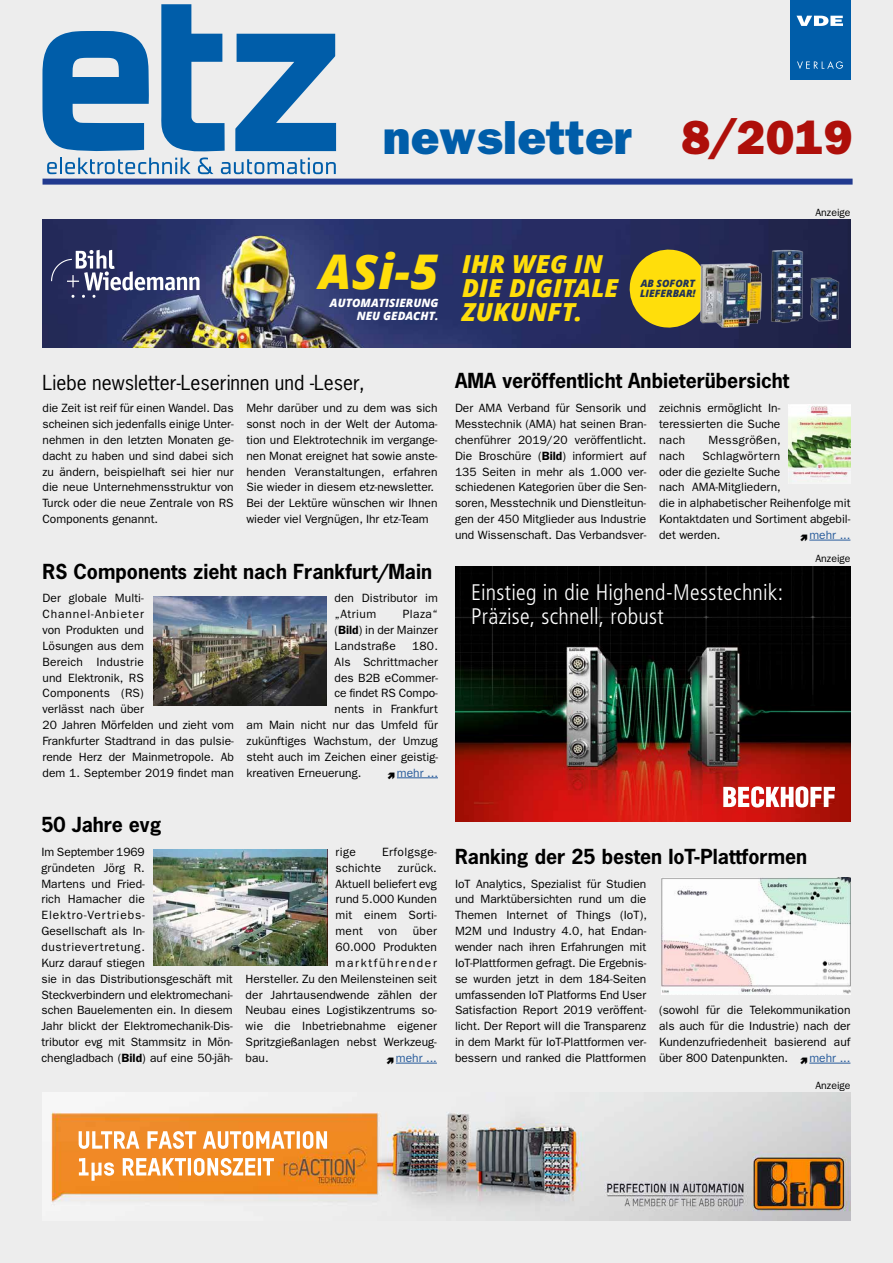
<style>
.page{position:relative;width:893px;height:1263px;background:#ededed}
.page>*{position:absolute;margin:0;border:0;box-sizing:border-box;transform-origin:0 0}
.t1{font:48px "ITC Franklin Gothic Std Hvy";letter-spacing:.005em;color:#005da9}
.t2{font:italic 800 47.85px "Open Sans";color:#ffde0b}
.t3{font:italic 800 24.75px/24px "Open Sans";letter-spacing:.01em;color:#ffde0b}
.t4{font:300 condensed 22.5px/24px "Frutiger LT Pro";letter-spacing:.01em;color:#fff}
.t5{font:700 19.5px "News Gothic Std";color:#000}
.t6{font:19.5px "News Gothic Std";color:#000}
.t7{font:12px/15.9px "ITC Franklin Gothic Std";color:#000;text-align:justify}
.t8{font:12px "ITC Franklin Gothic Std";color:#275b9b}
.t9{font:12px "ITC Franklin Gothic Std";letter-spacing:.135em;color:#000}
.t10{font:12px "ITC Franklin Gothic Std";letter-spacing:.03em;color:#000}
.t11{font:12px "ITC Franklin Gothic Std";letter-spacing:.035em;color:#000}
.t12{font:12px "ITC Franklin Gothic Std";letter-spacing:.02em;color:#000}
.t13{font:italic 800 11.55px/13.4px "Open Sans";color:#fff;text-align:right}
.t14{font:10.5px "ITC Franklin Gothic Std";color:#000}
.t15{font:italic 800 10.2px/10.2px "Open Sans";color:#213359}
.t16{font:9px "Helvetica";color:#000}
.s1{color:#ae0f0a}
.s2{font-weight:600}
</style>
<div class="page">
<div style="left:790px;top:0;width:60px;height:79px;background:#005da9"></div>
<svg style="left:796px;top:16px;width:47px;height:10px"></svg>
<svg style="left:797px;top:61px;width:46px;height:8px"></svg>
<div style="left:43px;top:179px;width:810px;height:6px;background:#213a8f"></div>
<svg style="left:42px;top:4px;width:294px;height:170px"></svg>
<img style="left:50px;top:1093px;width:800px;height:127px">
<img style="left:455px;top:567px;width:395px;height:255px">
<svg style="left:723px;top:786px;width:112px;height:21px;background:#e5a3a0"></svg>
<img style="left:43px;top:220px;width:807px;height:127px">
<svg style="left:624px;top:244px;width:65px;height:89px;background:#b7a325"></svg>
<svg style="left:51px;top:250px;width:149px;height:48px;background:#515781"></svg>
<img style="left:689px;top:234px;width:160px;height:107px">
<hr style="left:809px;top:1063px;width:41px;height:1px;background:#275b9b">
<img style="left:661px;top:878px;width:189px;height:116px">
<hr style="left:397px;top:777px;width:41px;height:1px;background:#275b9b">
<img style="left:153px;top:596px;width:173px;height:109px">
<hr style="left:809px;top:540px;width:41px;height:1px;background:#275b9b">
<img style="left:789px;top:404px;width:61px;height:78px">
<hr style="left:396px;top:1063px;width:41px;height:1px;background:#275b9b">
<img style="left:153px;top:849px;width:174px;height:116px">
<h1 class="t1" style="left:383px;top:109px;width:471px">newsletter <span class="s1">8/2019</span></h1>
<h2 class="t2" style="left:319px;top:235px;width:121px">ASi-5</h2>
<p class="t13" style="left:330px;top:296px;width:110px">AUTOMATISIERUNG<br>NEU GEDACHT.</p>
<h3 class="t3" style="left:462px;top:251px;width:158px">IHR WEG IN<br>DIE DIGITALE<br>ZUKUNFT.</h3>
<p class="t15" style="left:640px;top:278px;width:57px">AB SOFORT<br>LIEFERBAR!</p>
<p class="t14" style="left:815px;top:206px;width:37px">Anzeige</p>
<h3 class="t6" style="left:43px;top:370px;width:324px">Liebe newsletter-Leserinnen und -Leser,</h3>
<p class="t7" style="left:43px;top:400px;width:193px">die Zeit ist reif für einen Wandel. Das scheinen sich jedenfalls einige Unter&shy;nehmen in den letzten Monaten ge&shy;dacht zu haben und sind dabei sich zu ändern, beispielhaft sei hier nur die neue Unternehmensstruktur von Turck oder die neue Zentrale von RS Components genannt.</p>
<p class="t7" style="left:246px;top:400px;width:193px;text-align:left">Mehr darüber und zu dem was sich sonst noch in der Welt der Automa&shy;tion und Elektrotechnik im vergange&shy;nen Monat ereignet hat sowie anste&shy;henden Veranstaltungen, erfahren Sie wieder in diesem etz-newsletter.<br>Bei der Lektüre wünschen wir Ihnen wieder viel Vergnügen, Ihr etz-Team</p>
<p class="t16" style="left:58px;top:375px;width:166px">BW_Transformer_ASi_5_190x30.indd 1</p>
<h3 class="t5" style="left:43px;top:559px;width:391px">RS Components zieht nach Frankfurt/Main</h3>
<p class="t7" style="left:43px;top:590px;width:193px;text-align:left">Der globale Multi-<br>Channel-Anbieter<br>von Produkten und<br>Lösungen aus dem<br>Bereich Industrie<br>und Elektronik, RS<br>Components (RS)<br>verlässt nach über<br>20 Jahren Mörfelden und zieht vom<br>Frankfurter Stadtrand in das pulsie&shy;rende Herz der Mainmetropole. Ab dem 1. September 2019 findet man</p>
<p class="t7" style="left:334px;top:590px;width:105px">den Distributor im „Atrium</p>
<p class="t7" style="left:334px;top:606px;width:105px;text-indent:68px">Plaza“ (<span class="s2">Bild</span>) in der Mainzer Landstraße</p>
<p class="t7" style="left:412px;top:638px;width:27px">180.</p>
<p class="t7" style="left:334px;top:654px;width:105px">Als Schrittmacher</p>
<p class="t7" style="left:334px;top:670px;width:105px">des B2B eCommer-</p>
<p class="t7" style="left:334px;top:685px;width:105px">ce findet RS Compo-</p>
<p class="t7" style="left:334px;top:701px;width:105px">nents in Frankfurt</p>
<p class="t7" style="left:247px;top:717px;width:193px">am Main nicht nur das Umfeld für</p>
<p class="t7" style="left:247px;top:733px;width:193px">zukünftiges Wachstum, der Umzug</p>
<p class="t7" style="left:247px;top:749px;width:193px">steht auch im Zeichen einer geistig-</p>
<p class="t7" style="left:247px;top:765px;width:116px">kreativen Erneuerung.</p>
<p class="t8" style="left:397px;top:766px;width:43px">mehr ...</p>
<h3 class="t5" style="left:41px;top:811px;width:121px">50 Jahre evg</h3>
<p class="t7" style="left:41px;top:844px;width:193px;text-align:left">Im September 1969<br>gründeten Jörg R.<br>Martens und Fried-<br>rich Hamacher die<br>Elektro-Vertriebs-<br>Gesellschaft als In&shy;dustrievertretung.<br>Kurz darauf stiegen<br>sie in das Distributionsgeschäft mit<br>Steckverbindern und elektromechani&shy;schen Bauelementen ein. In diesem<br>Jahr blickt der Elektromechanik-Dis&shy;tributor evg mit Stammsitz in Mön&shy;chengladbach (<span class="s2">Bild</span>) auf eine 50-jäh-</p>
<p class="t7" style="left:336px;top:844px;width:22px">rige</p>
<p class="t11" style="left:382px;top:845px;width:56px">Erfolgsge-</p>
<p class="t7" style="left:336px;top:860px;width:103px;text-indent:62px">zurück.<br>Aktuell beliefert evg rund 5.000 Kunden mit einem Sorti&shy;ment</p>
<p class="t12" style="left:336px;top:861px;width:47px">schichte</p>
<p class="t7" style="left:379px;top:923px;width:20px">von</p>
<p class="t7" style="left:413px;top:923px;width:25px">über</p>
<p class="t7" style="left:336px;top:939px;width:103px">60.000 Produkten</p>
<p class="t9" style="left:336px;top:956px;width:103px">marktführender</p>
<p class="t7" style="left:246px;top:971px;width:193px">Hersteller. Zu den Meilensteinen seit</p>
<p class="t7" style="left:246px;top:986px;width:193px">der Jahrtausendwende zählen der</p>
<p class="t7" style="left:246px;top:1002px;width:193px">Neubau eines Logistikzentrums so-</p>
<p class="t7" style="left:246px;top:1018px;width:193px">wie die Inbetriebnahme eigener</p>
<p class="t7" style="left:246px;top:1034px;width:193px">Spritzgießanlagen nebst Werkzeug-</p>
<p class="t7" style="left:246px;top:1050px;width:25px">bau.</p>
<p class="t8" style="left:396px;top:1051px;width:43px">mehr ...</p>
<h3 class="t5" style="left:455px;top:368px;width:336px">AMA veröffentlicht Anbieterübersicht</h3>
<p class="t7" style="left:455px;top:400px;width:193px">Der AMA Verband für Sensorik und Messtechnik (AMA) hat seinen Bran&shy;chenführer 2019/20 veröffentlicht.<br>Die Broschüre (<span class="s2">Bild</span>) informiert auf 135 Seiten in mehr als 1.000 ver&shy;schiedenen Kategorien über die Sen&shy;soren, Messtechnik und Dienstleitun&shy;gen der 450 Mitglieder aus Industrie und Wissenschaft. Das Verbandsver-</p>
<p class="t7" style="left:659px;top:400px;width:123px">zeichnis ermöglicht In&shy;teressierten die Suche nach</p>
<p class="t10" style="left:708px;top:433px;width:74px">Messgrößen,</p>
<p class="t7" style="left:659px;top:448px;width:193px;text-align:left;text-indent:43px">Schlagwörtern<br>oder die gezielte Suche<br>nach AMA-Mitgliedern,<br>die in alphabetischer Reihenfolge mit<br>Kontaktdaten und Sortiment abgebil&shy;det werden.</p>
<p class="t7" style="left:659px;top:448px;width:27px">nach</p>
<p class="t8" style="left:809px;top:528px;width:43px">mehr ...</p>
<h3 class="t4" style="left:471px;top:580px;width:314px">Einstieg in die Highend-Messtechnik:<br>Präzise, schnell, robust</h3>
<p class="t14" style="left:815px;top:553px;width:37px">Anzeige</p>
<h3 class="t5" style="left:455px;top:844px;width:354px">Ranking der 25 besten IoT-Plattformen</h3>
<p class="t7" style="left:455px;top:876px;width:193px">IoT Analytics, Spezialist für Studien und Marktübersichten rund um die Themen Internet of Things (IoT), M2M und Industry 4.0, hat Endan&shy;wender nach ihren Erfahrungen mit IoT-Plattformen gefragt. Die Ergebnis&shy;se wurden jetzt in dem 184-Seiten umfassenden IoT Platforms End User Satisfaction Report 2019 veröffent&shy;licht. Der Report will die Transparenz in dem Markt für IoT-Plattformen ver&shy;bessern und ranked die Plattformen</p>
<p class="t7" style="left:659px;top:1002px;width:193px">(sowohl für die Telekommunikation als auch für die Industrie) nach der Kundenzufriedenheit basierend auf über 800 Datenpunkten.</p>
<p class="t8" style="left:809px;top:1051px;width:43px">mehr ...</p>
<p class="t14" style="left:815px;top:1079px;width:37px">Anzeige</p>
</div>
